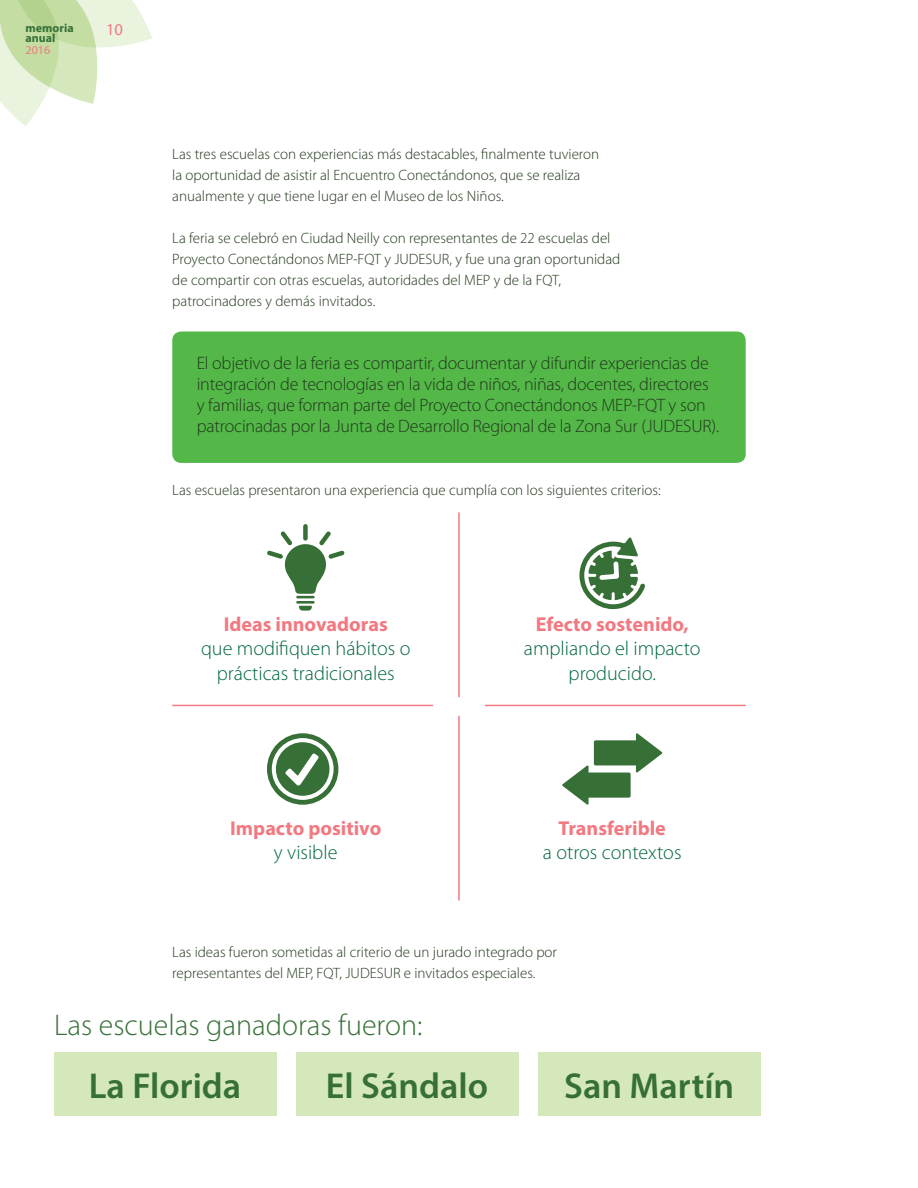
<style>
.page{position:relative;width:918px;height:1188px;background:#fff}
.page>*{position:absolute;margin:0;border:0;box-sizing:border-box;transform-origin:0 0}
.t1{font:600 36.15px "Myriad Pro";color:#367037}
.t2{font:300 30px "Myriad Pro";color:#367037}
.t3{font:300 20.1px/24.2px "Myriad Pro";color:#00683c;text-align:center}
.t4{font:700 20.1px "Myriad Pro";color:#f27981}
.t5{font:300 18px/21px "Myriad Pro";letter-spacing:-.01em;color:#22381d}
.t6{font:16.5px "Myriad Pro";color:#f27981}
.t7{font:300 15px/21px "Myriad Pro";color:#22381d}
.t8{font:700 12px/10.5px "Myriad Pro";color:#367037}
.t9{font:12px "Myriad Pro";color:#f27981}
</style>
<div class="page">
<svg style="left:0;top:0;width:152px;height:126px"></svg>
<div style="left:172px;top:332px;width:574px;height:131px;background:#53b848;border-radius:9px"></div>
<hr style="left:296px;top:601px;width:19px;height:3px;background:#367037">
<svg style="left:299px;top:606px;width:13px;height:5px"></svg>
<div style="left:303px;top:524px;width:5px;height:17px;background:#367037;border-radius:2px"></div>
<svg style="left:267px;top:531px;width:78px;height:67px"></svg>
<hr style="left:458px;top:512px;width:2px;height:185px;background:#f27981">
<hr style="left:458px;top:716px;width:2px;height:185px;background:#f27981">
<hr style="left:485px;top:705px;width:261px;height:1px;background:#f27981">
<hr style="left:172px;top:705px;width:261px;height:1px;background:#f27981">
<div style="left:594px;top:740px;width:48px;height:25px;background:#367037;border-radius:2px"></div>
<svg style="left:636px;top:733px;width:26px;height:40px"></svg>
<div style="left:582px;top:773px;width:49px;height:25px;background:#367037;border-radius:2px"></div>
<svg style="left:562px;top:765px;width:27px;height:40px"></svg>
<svg style="left:579px;top:537px;width:66px;height:72px"></svg>
<div style="left:54px;top:1052px;width:222px;height:64px;background:#d5e8bb"></div>
<div style="left:296px;top:1052px;width:222px;height:64px;background:#d5e8bb"></div>
<div style="left:538px;top:1052px;width:222px;height:64px;background:#d5e8bb"></div>
<svg style="left:267px;top:733px;width:71px;height:72px"></svg>
<p class="t8" style="left:26px;top:22px;width:50px">memoria anual</p>
<p class="t9" style="left:26px;top:43px;width:26px">2016</p>
<p class="t6" style="left:106px;top:19px;width:18px">10</p>
<p class="t7" style="left:172px;top:143px;width:428px">Las tres escuelas con experiencias más destacables, finalmente tuvieron la oportunidad de asistir al Encuentro Conectándonos, que se realiza anualmente y que tiene lugar en el Museo de los Niños.</p>
<p class="t7" style="left:172px;top:227px;width:450px">La feria se celebró en Ciudad Neilly con representantes de 22 escuelas del Proyecto Conectándonos MEP-FQT y JUDESUR, y fue una gran oportunidad de compartir con otras escuelas, autoridades del MEP y de la FQT, patrocinadores y demás invitados.</p>
<p class="t5" style="left:197px;top:352px;width:524px">El objetivo de la feria es compartir, documentar y difundir experiencias de integración de tecnologías en la vida de niños, niñas, docentes, directores y familias, que forman parte del Proyecto Conectándonos MEP-FQT y son patrocinadas por la Junta de Desarrollo Regional de la Zona Sur (JUDESUR).</p>
<p class="t7" style="left:172px;top:479px;width:490px">Las escuelas presentaron una experiencia que cumplía con los siguientes criterios:</p>
<h3 class="t4" style="left:224px;top:611px;width:166px">Ideas innovadoras</h3>
<h3 class="t3" style="left:201px;top:637px;width:211px">que modifiquen hábitos o prácticas tradicionales</h3>
<h3 class="t4" style="left:536px;top:611px;width:154px">Efecto sostenido,</h3>
<h3 class="t3" style="left:524px;top:637px;width:178px">ampliando el impacto producido.</h3>
<h3 class="t4" style="left:230px;top:815px;width:153px">Impacto positivo</h3>
<h3 class="t3" style="left:274px;top:840px;width:65px">y visible</h3>
<h3 class="t4" style="left:559px;top:815px;width:109px">Transferible</h3>
<h3 class="t3" style="left:543px;top:840px;width:140px">a otros contextos</h3>
<p class="t7" style="left:172px;top:941px;width:386px">Las ideas fueron sometidas al criterio de un jurado integrado por representantes del MEP, FQT, JUDESUR e invitados especiales.</p>
<h2 class="t2" style="left:54px;top:1007px;width:370px">Las escuelas ganadoras fueron:</h2>
<h1 class="t1" style="left:89px;top:1062px;width:154px">La Florida</h1>
<h1 class="t1" style="left:326px;top:1062px;width:164px">El Sándalo</h1>
<h1 class="t1" style="left:564px;top:1062px;width:172px">San Martín</h1>
</div>
